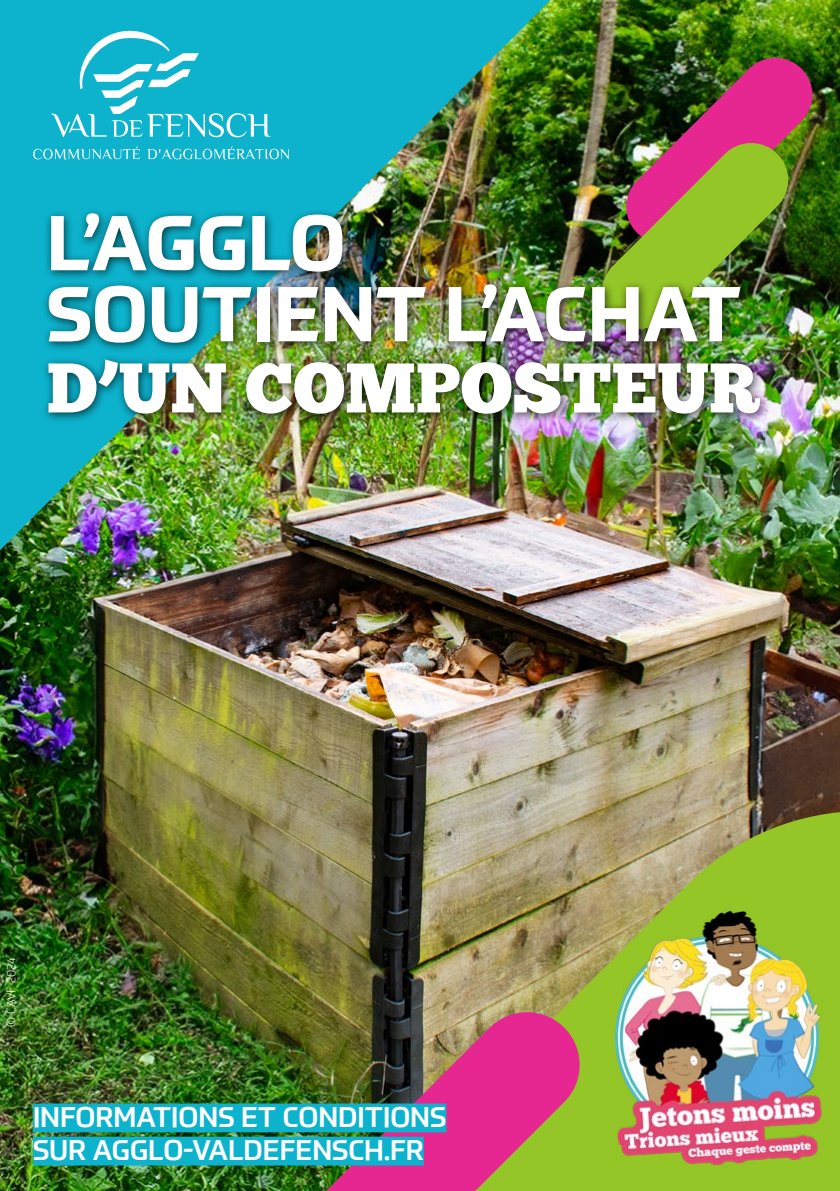
<style>
.page{position:relative;width:840px;height:1191px;background:#fff}
.page>*{position:absolute;margin:0;border:0;box-sizing:border-box;transform-origin:0 0}
.t1{font:700 76.2px/71px "Prometo";color:#fff}
.t2{font:70px "Chunk Five";color:#fff}
.t3{font:500 27.6px/33.2px "Prometo";color:#fff}
.t4{font:300 12px "Prometo";letter-spacing:-.005em;color:#fff}
</style>
<div class="page">
<img style="left:0;top:0;width:839px;height:786px">
<img style="left:0;top:0;width:550px;height:550px">
<img style="left:0;top:786px;width:839px;height:405px">
<img style="left:598px;top:54px;width:217px;height:278px">
<svg style="left:51px;top:28px;width:219px;height:109px;background:#2fbdd4"></svg>
<svg style="left:33px;top:147px;width:107px;height:13px"></svg>
<svg style="left:147px;top:147px;width:141px;height:13px;background:#3ec2d7"></svg>
<img style="left:0;top:1007px;width:584px;height:184px">
<div style="left:42px;top:207px;width:728px;height:218px;background:#000;opacity:.7"></div>
<div style="left:33px;top:1103px;width:413px;height:29px;background:#0db3cd"></div>
<div style="left:33px;top:1136px;width:390px;height:29px;background:#0db3cd"></div>
<img style="left:615px;top:912px;width:212px;height:271px">
<h1 class="t1" style="left:47px;top:207px;width:695px">L’AGGLO<br>SOUTIENT L’ACHAT</h1>
<h2 class="t2" style="left:47px;top:346px;width:715px">D’UN COMPOSTEUR</h2>
<p class="t4" style="left:4px;top:1026px;width:71px;rotate:-90deg">© CAVF 2024</p>
<p class="t3" style="left:33px;top:1100px;width:414px">INFORMATIONS ET CONDITIONS<br>SUR AGGLO-VALDEFENSCH.FR</p>
</div>
